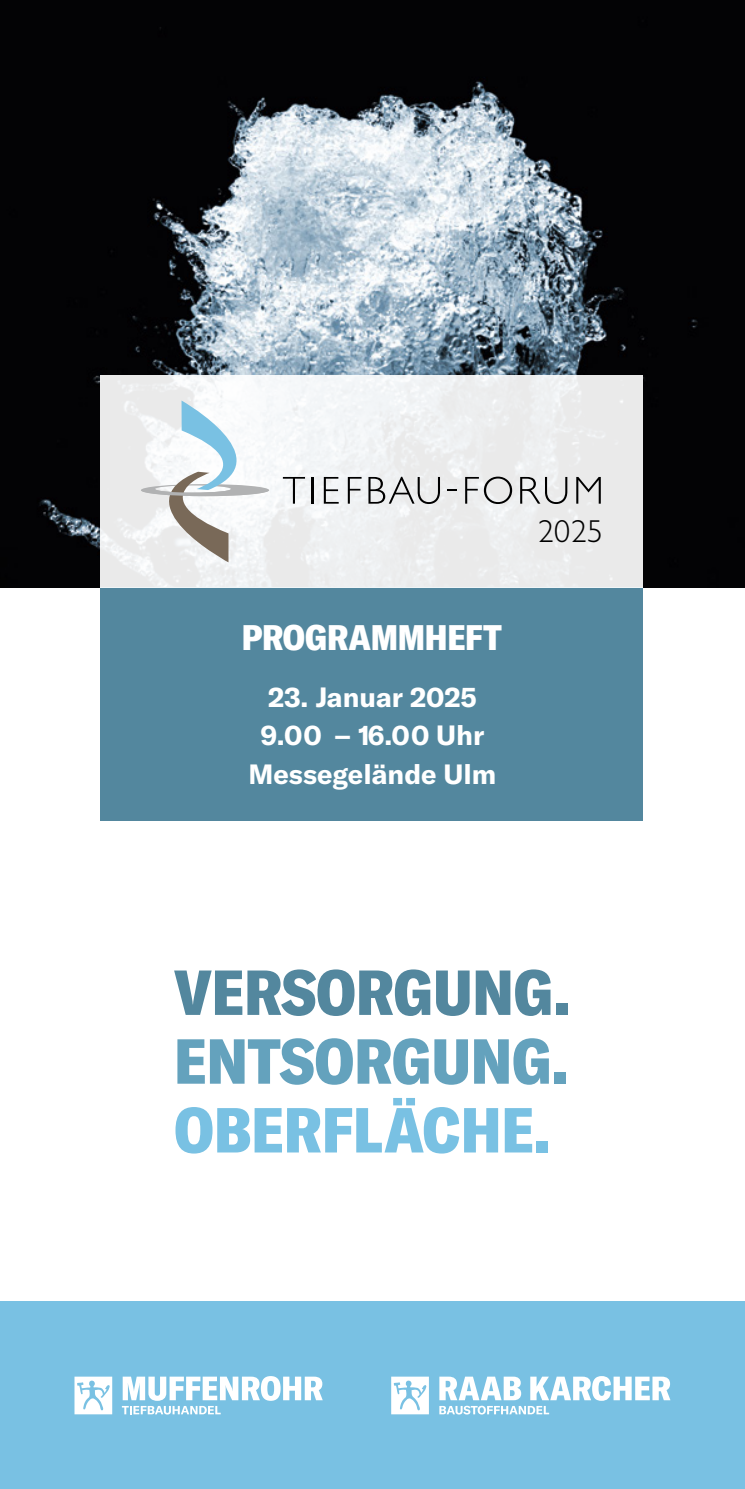
<style>
.page{position:relative;width:745px;height:1489px;background:#fff}
.page>*{position:absolute;margin:0;border:0;box-sizing:border-box;transform-origin:0 0}
.t1{font:900 condensed 62.5px "GT America";color:#53879e}
.t2{font:900 condensed 62.5px "GT America";color:#64a2bd}
.t3{font:900 condensed 62.5px "GT America";color:#79c1e3}
.t4{font:900 condensed 35px "GT America";letter-spacing:-.01em;color:#fff}
.t5{font:300 31.75px "Gill Sans Nova";color:#000}
.t6{font:700 27.5px/38.5px "GT America";color:#fff;text-align:center}
</style>
<div class="page">
<div style="left:0;top:1301px;width:744px;height:187px;background:#79c1e3"></div>
<svg style="left:122px;top:1376px;width:200px;height:38px"></svg>
<svg style="left:74px;top:1376px;width:38px;height:38px"></svg>
<svg style="left:439px;top:1376px;width:231px;height:38px"></svg>
<svg style="left:391px;top:1376px;width:37px;height:38px"></svg>
<img style="left:0;top:0;width:744px;height:588px">
<div style="left:100px;top:588px;width:542px;height:233px;background:#53879e"></div>
<div style="left:100px;top:375px;width:542px;height:213px;background:linear-gradient(to right,#f1f2f3,#ebecec)"></div>
<svg style="left:141px;top:400px;width:135px;height:162px"></svg>
<svg style="left:283px;top:477px;width:22px;height:26px"></svg>
<hr style="left:311px;top:477px;width:2px;height:26px;background:#000">
<svg style="left:323px;top:477px;width:15px;height:26px"></svg>
<svg style="left:347px;top:477px;width:14px;height:26px"></svg>
<svg style="left:368px;top:477px;width:71px;height:27px;background:#babbbc"></svg>
<svg style="left:465px;top:476px;width:47px;height:28px"></svg>
<svg style="left:520px;top:477px;width:47px;height:27px"></svg>
<svg style="left:576px;top:477px;width:24px;height:26px"></svg>
<p class="t4" style="left:242px;top:615px;width:261px">PROGRAMMHEFT</p>
<p class="t6" style="left:248px;top:677px;width:249px">23. Januar 2025<br>9.00 – 16.00 Uhr<br>Messegelände Ulm</p>
<p class="t5" style="left:537px;top:511px;width:67px">2025</p>
<h1 class="t1" style="left:174px;top:953px;width:397px">VERSORGUNG.</h1>
<h1 class="t2" style="left:174px;top:1022px;width:395px">ENTSORGUNG.</h1>
<h1 class="t3" style="left:174px;top:1090px;width:377px">OBERFLÄCHE.</h1>
</div>
